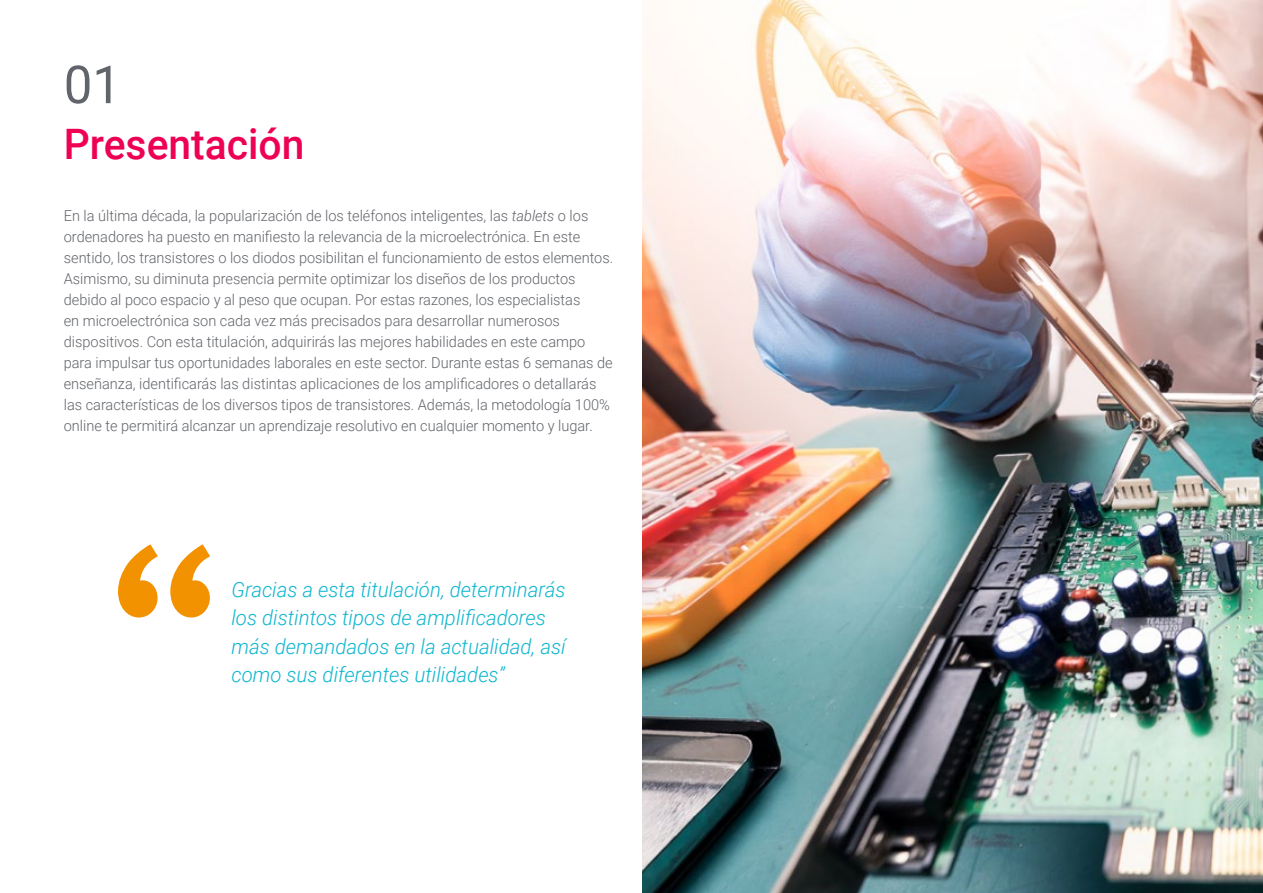
<style>
.page{position:relative;width:1263px;height:893px;background:#fff}
.page>*{position:absolute;margin:0;border:0;box-sizing:border-box;transform-origin:0 0}
.t1{font:52.5px "Roboto";color:#61646a}
.t2{font:500 42px "Roboto";color:#ee0154}
.t3{font:italic 300 21px/28.5px "Roboto";color:#0fb6cf}
.t4{font:300 15px/21px "Roboto";color:#61646a}
.s1{font-style:italic}
</style>
<div class="page">
<svg style="left:118px;top:544px;width:92px;height:73px"></svg>
<img style="left:642px;top:0;width:621px;height:893px">
<h1 class="t1" style="left:64px;top:48px;width:59px">01</h1>
<h2 class="t2" style="left:64px;top:115px;width:242px">Presentación</h2>
<p class="t4" style="left:64px;top:205px;width:551px">En la última década, la popularización de los teléfonos inteligentes, las <span class="s1">tablets</span> o los ordenadores ha puesto en manifiesto la relevancia de la microelectrónica. En este sentido, los transistores o los diodos posibilitan el funcionamiento de estos elementos.<br>Asimismo, su diminuta presencia permite optimizar los diseños de los productos debido al poco espacio y al peso que ocupan. Por estas razones, los especialistas<br>en microelectrónica son cada vez más precisados para desarrollar numerosos dispositivos. Con esta titulación, adquirirás las mejores habilidades en este campo para impulsar tus oportunidades laborales en este sector. Durante estas 6 semanas de enseñanza, identificarás las distintas aplicaciones de los amplificadores o detallarás las características de los diversos tipos de transistores. Además, la metodología 100% online te permitirá alcanzar un aprendizaje resolutivo en cualquier momento y lugar.</p>
<h3 class="t3" style="left:231px;top:574px;width:336px">Gracias a esta titulación, determinarás los distintos tipos de amplificadores más demandados en la actualidad, así como sus diferentes utilidades”</h3>
</div>
